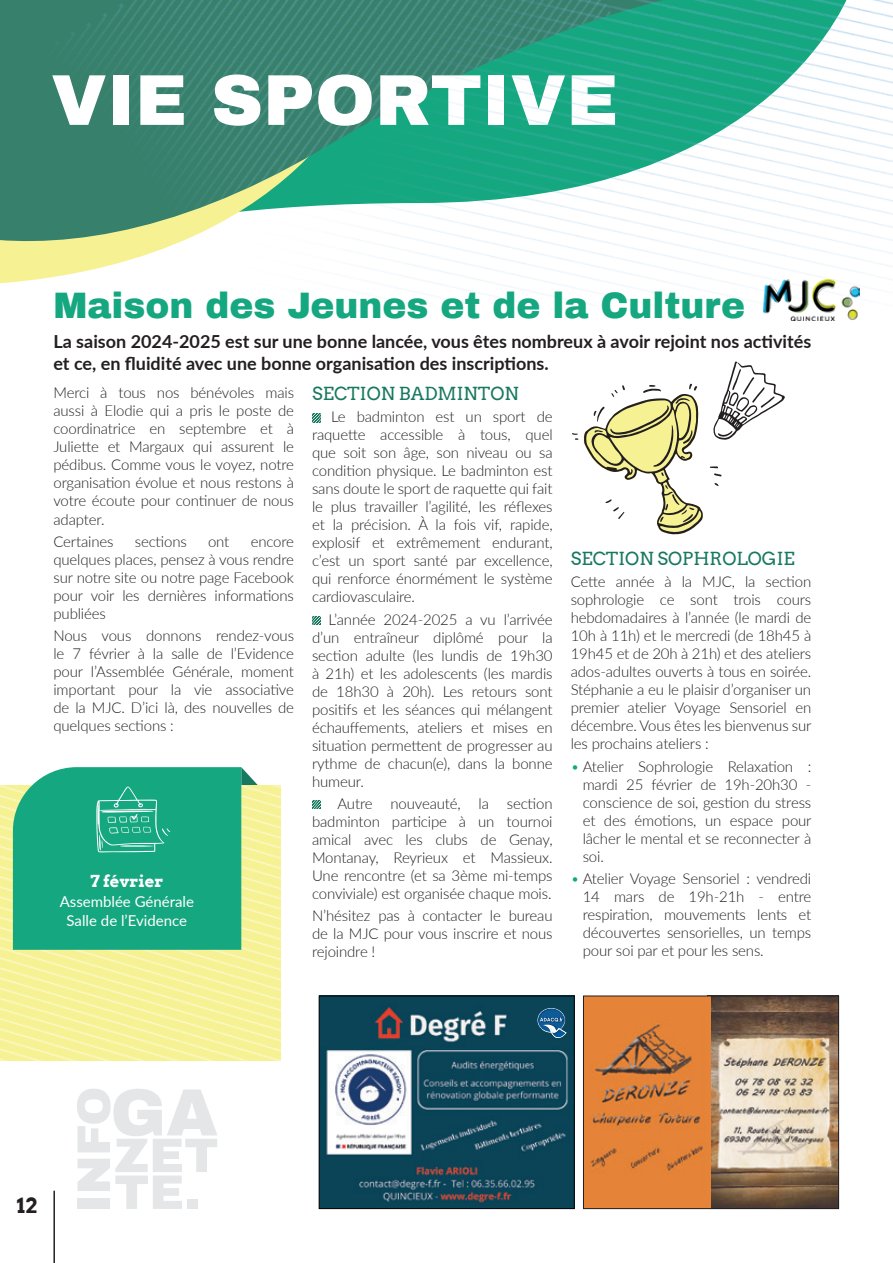
<style>
.page{position:relative;width:893px;height:1263px;background:#fff}
.page>*{position:absolute;margin:0;border:0;box-sizing:border-box;transform-origin:0 0}
.t1{font:900 72px "Archivo";color:#fff}
.t2{font:900 36px "Archivo";color:#15a780}
.t3{font:700 21px "Arvo";color:#231f20}
.t4{font:700 18px/21.6px "Lato";color:#231f20}
.t5{font:18px "Arvo";color:#187860}
.t6{font:700 16.5px "Arvo";color:#fff}
.t7{font:300 15px/18px "Lato";letter-spacing:-.01em;color:#231f20;text-align:justify}
.t8{font:15px/19.2px "Lato";color:#fff;text-align:center}
.s1{color:#15a780}
</style>
<div class="page">
<hr style="left:53px;top:1191px;width:2px;height:72px;background:#231f20">
<svg style="left:77px;top:1089px;width:140px;height:120px"></svg>
<div style="left:187px;top:1199px;width:10px;height:10px;background:#e5e6e8"></div>
<svg style="left:0;top:250px;width:21px;height:34px"></svg>
<div style="left:0;top:0;width:21px;height:250px;background:#37806b"></div>
<img style="left:21px;top:0;width:872px;height:306px">
<svg style="left:312px;top:414px;width:9px;height:8px"></svg>
<svg style="left:312px;top:616px;width:9px;height:9px"></svg>
<svg style="left:312px;top:800px;width:9px;height:9px"></svg>
<img style="left:763px;top:280px;width:97px;height:40px">
<svg style="left:713px;top:361px;width:72px;height:79px"></svg>
<svg style="left:710px;top:466px;width:11px;height:10px"></svg>
<svg style="left:572px;top:384px;width:131px;height:150px"></svg>
<img style="left:711px;top:1185px;width:126px;height:22px">
<img style="left:711px;top:997px;width:126px;height:16px">
<img style="left:711px;top:1013px;width:126px;height:172px">
<div style="left:583px;top:996px;width:128px;height:212px;background:#e58438"></div>
<img style="left:590px;top:1024px;width:113px;height:147px">
<div style="left:583px;top:995px;width:256px;height:214px;border:1px solid #231f20"></div>
<img style="left:0;top:785px;width:280px;height:276px">
<svg style="left:13px;top:767px;width:245px;height:183px;background:#2cae86"></svg>
<img style="left:321px;top:997px;width:252px;height:210px">
<div style="left:319px;top:995px;width:256px;height:214px;border:1px solid #080302"></div>
<svg style="left:537px;top:1008px;width:30px;height:31px"></svg>
<h1 class="t1" style="left:51px;top:56px;width:569px">VIE SPORTIVE</h1>
<h2 class="t2" style="left:53px;top:284px;width:693px">Maison des Jeunes et de la Culture</h2>
<p class="t4" style="left:53px;top:330px;width:759px">La saison 2024-2025 est sur une bonne lancée, vous êtes nombreux à avoir rejoint nos activités et ce, en fluidité avec une bonne organisation des inscriptions.</p>
<p class="t7" style="left:53px;top:384px;width:242px">Merci à tous nos bénévoles mais aussi à Elodie qui a pris le poste de coordinatrice en septembre et à Juliette et Margaux qui assurent le pédibus. Comme vous le voyez, notre organisation évolue et nous restons à votre écoute pour continuer de nous adapter.</p>
<p class="t7" style="left:53px;top:532px;width:62px">Certaines</p>
<p class="t7" style="left:135px;top:532px;width:54px">sections</p>
<p class="t7" style="left:208px;top:532px;width:23px">ont</p>
<p class="t7" style="left:53px;top:532px;width:242px;text-indent:197px">encore quelques places, pensez à vous rendre sur notre site ou notre page Facebook pour voir les dernières informations publiées</p>
<p class="t7" style="left:53px;top:626px;width:242px">Nous vous donnons rendez-vous le 7 février à la salle de l’Evidence pour l’Assemblée Générale, moment important pour la vie associative de la MJC. D’ici là, des nouvelles de quelques sections :</p>
<p class="t6" style="left:90px;top:871px;width:74px">7 février</p>
<p class="t8" style="left:60px;top:891px;width:136px">Assemblée Générale<br>Salle de l’Evidence</p>
<p class="t5" style="left:312px;top:383px;width:208px">SECTION BADMINTON</p>
<p class="t7" style="left:312px;top:407px;width:242px;text-indent:19px">Le badminton est un sport de raquette accessible à tous, quel que soit son âge, son niveau ou sa condition physique. Le badminton est sans doute le sport de raquette qui fait le plus travailler l’agilité, les réflexes et la précision. À la fois vif, rapide, explosif et extrêmement endurant, c’est un sport santé par excellence, qui renforce énormément le système cardiovasculaire.</p>
<p class="t7" style="left:312px;top:610px;width:242px;text-indent:16px">L’année 2024-2025 a vu l’arrivée d’un entraîneur diplômé pour la section adulte (les lundis de 19h30 à 21h) et les adolescents (les mardis de 18h30 à 20h). Les retours sont positifs et les séances qui mélangent échauffements, ateliers et mises en situation permettent de progresser au rythme de chacun(e), dans la bonne humeur.</p>
<p class="t7" style="left:312px;top:794px;width:242px;text-indent:25px">Autre nouveauté, la section badminton participe à un tournoi amical avec les clubs de Genay, Montanay, Reyrieux et Massieux.<br>Une rencontre (et sa 3ème mi-temps conviviale) est organisée chaque mois.</p>
<p class="t7" style="left:312px;top:906px;width:242px">N’hésitez pas à contacter le bureau de la MJC pour vous inscrire et nous rejoindre !</p>
<p class="t5" style="left:571px;top:548px;width:226px">SECTION SOPHROLOGIE</p>
<p class="t7" style="left:571px;top:572px;width:242px">Cette année à la MJC, la section sophrologie ce sont trois cours hebdomadaires à l’année (le mardi de 10h à 11h) et le mercredi (de 18h45 à 19h45 et de 20h à 21h) et des ateliers ados-adultes ouverts à tous en soirée.<br>Stéphanie a eu le plaisir d’organiser un premier atelier Voyage Sensoriel en décembre. Vous êtes les bienvenus sur les prochains ateliers :</p>
<p class="t7" style="left:583px;top:756px;width:230px;text-indent:-12px"><span class="s1">•</span> Atelier Sophrologie Relaxation : mardi 25 février de 19h-20h30 - conscience de soi, gestion du stress et des émotions, un espace pour lâcher le mental et se reconnecter à soi.</p>
<p class="t7" style="left:583px;top:869px;width:230px;text-indent:-12px"><span class="s1">•</span> Atelier Voyage Sensoriel : vendredi 14 mars de 19h-21h - entre respiration, mouvements lents et découvertes sensorielles, un temps pour soi par et pour les sens.</p>
<h3 class="t3" style="left:17px;top:1192px;width:22px">12</h3>
</div>
